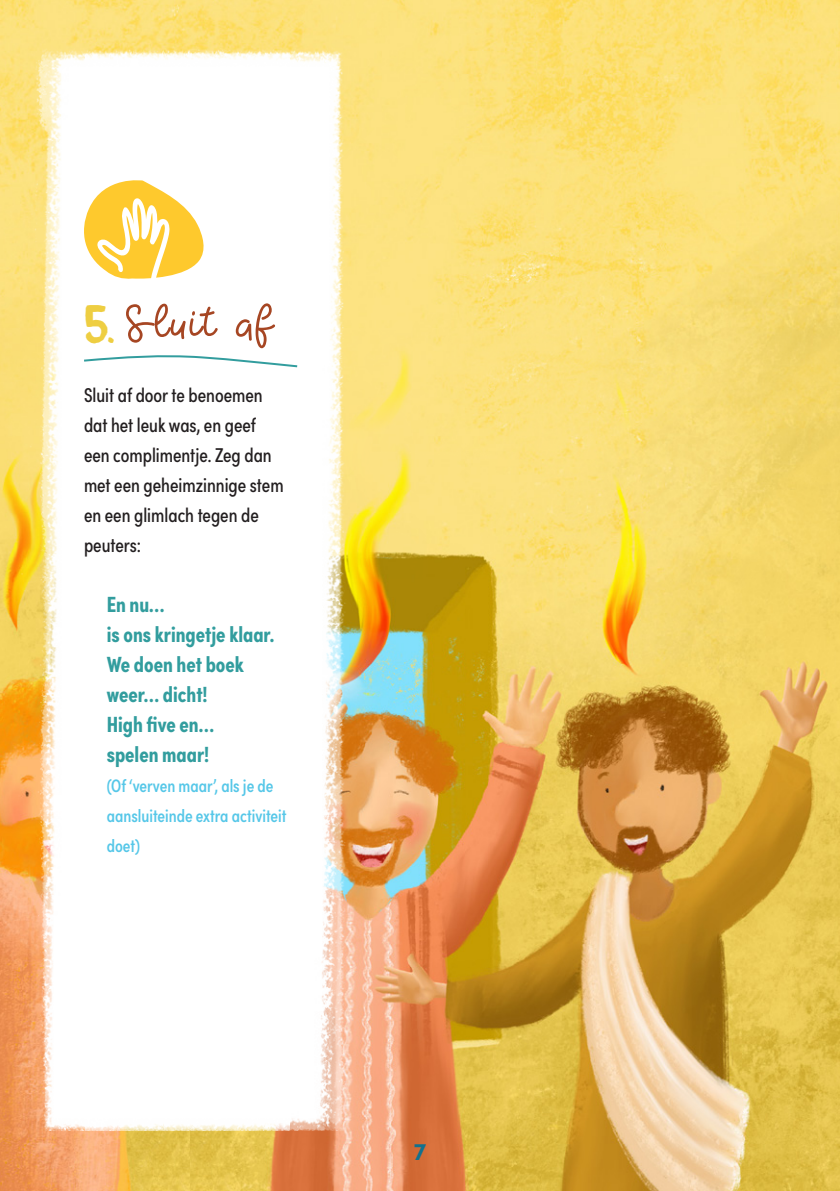
<style>
.page{position:relative;width:840px;height:1191px;background:#fff}
.page>*{position:absolute;margin:0;border:0;box-sizing:border-box;transform-origin:0 0}
.t1{font:54.8px "KH Blackline Script Medium";letter-spacing:.03em;color:#a64623}
.t2{font:700 24px "Sofia Pro";color:#12718e}
.t3{font:700 22px/30px "Sofia Pro Condensed";color:#329d9e}
.t4{font:20px/30px "Sofia Pro Condensed";color:#231f20}
.t5{font:500 18px/30px "Sofia Pro Condensed";color:#56c7e8}
.s1{font-family:"Bocadillo";font-size:46.4px;color:#eece42}
</style>
<div class="page">
<img style="left:0;top:578px;width:190px;height:613px">
<img style="left:190px;top:578px;width:649px;height:613px">
<img style="left:0;top:0;width:839px;height:578px">
<img style="left:289px;top:45px;width:61px;height:1086px">
<img style="left:16px;top:45px;width:273px;height:1086px">
<svg style="left:82px;top:355px;width:217px;height:13px"></svg>
<svg style="left:78px;top:175px;width:129px;height:118px"></svg>
<h1 class="t1" style="left:84px;top:278px;width:187px"><span class="s1">5.</span> Sluit af</h1>
<p class="t4" style="left:84px;top:379px;width:201px">Sluit af door te benoemen dat het leuk was, en geef een complimentje. Zeg dan met een geheimzinnige stem en een glimlach tegen de peuters:</p>
<p class="t3" style="left:107px;top:588px;width:169px">En nu…<br>is ons kringetje klaar.<br>We doen het boek weer… dicht!<br>High five en…<br>spelen maar!</p>
<p class="t5" style="left:107px;top:770px;width:181px">(Of ‘verven maar’, als je de aansluiteinde extra activiteit doet)</p>
<p class="t2" style="left:413px;top:1133px;width:14px">7</p>
</div>
